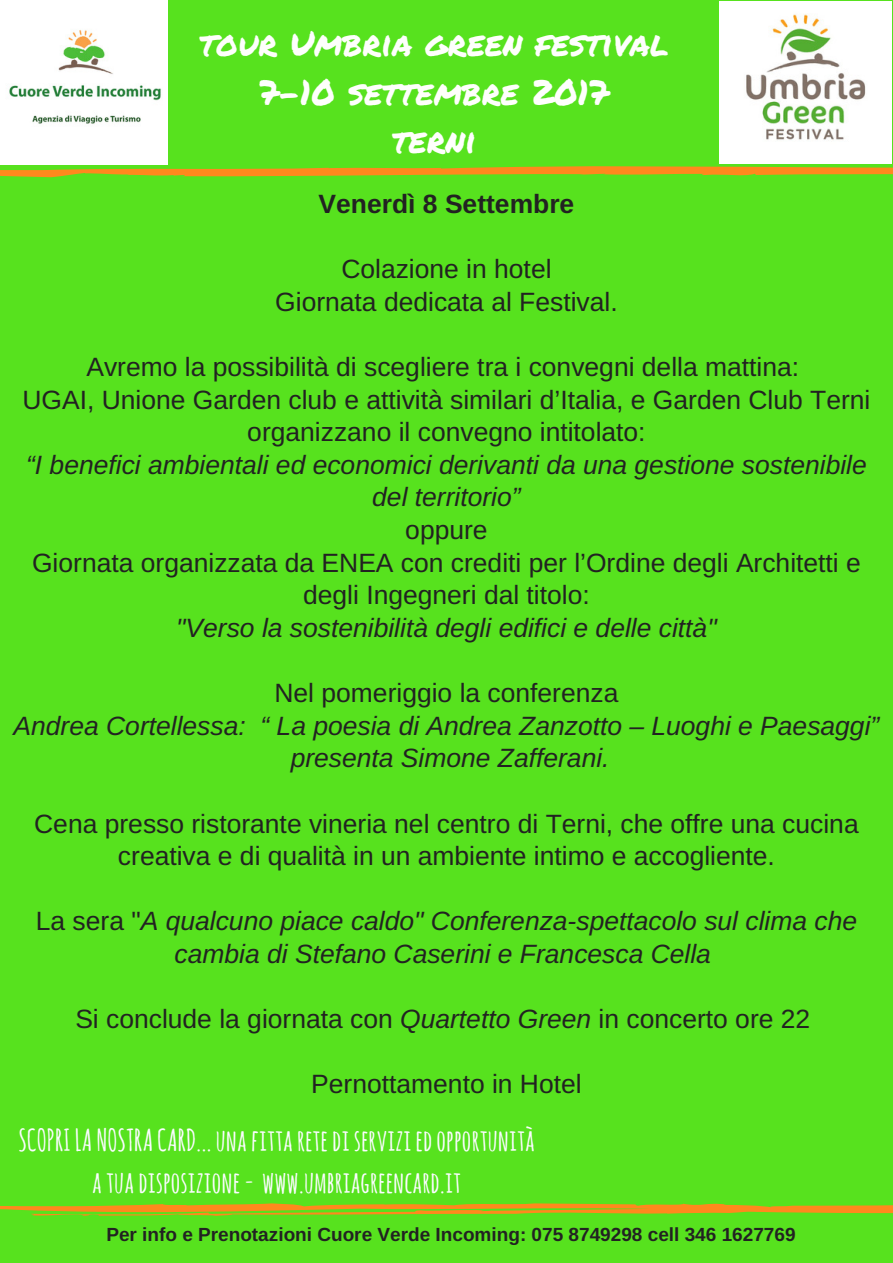
<style>
.page{position:relative;width:893px;height:1263px;background:#fff}
.page>*{position:absolute;margin:0;border:0;box-sizing:border-box;transform-origin:0 0}
.t1{font:34.65px/48.3px "Permanent Marker";color:#fefffc;text-align:center}
.t2{font:700 29.7px/41.5px "Amatic SC";color:#fbfcff;text-align:center}
.t3{font:26.4px/32.5px "Arimo";color:#222;text-align:center}
.t4{font:italic 26.4px/32.5px "Arimo";color:#222;text-align:center}
.t5{font:700 26.4px "Arimo";color:#222}
.t6{font:700 19.05px "Arimo";color:#222}
.s1{font-style:normal}
.s2{font-style:italic}
</style>
<div class="page">
<div style="left:0;top:0;width:892px;height:1262px;background:#57e21e"></div>
<img style="left:0;top:0;width:167px;height:164px">
<svg style="left:0;top:1203px;width:892px;height:13px"></svg>
<svg style="left:0;top:166px;width:892px;height:11px"></svg>
<img style="left:719px;top:1px;width:172px;height:162px">
<h1 class="t1" style="left:200px;top:18px;width:470px">tour Umbria green festival<br>7-10 settembre 2017<br>terni</h1>
<p class="t5" style="left:318px;top:189px;width:257px">Venerdì 8 Settembre</p>
<p class="t3" style="left:275px;top:253px;width:344px">Colazione in hotel<br>Giornata dedicata al Festival.</p>
<p class="t3" style="left:23px;top:351px;width:849px">Avremo la possibilità di scegliere tra i convegni della mattina:<br>UGAI, Unione Garden club e attività similari d’Italia, e Garden Club Terni organizzano il convegno intitolato:</p>
<p class="t4" style="left:26px;top:448px;width:842px">“I benefici ambientali ed economici derivanti da una gestione sostenibile del territorio”</p>
<p class="t3" style="left:32px;top:514px;width:830px">oppure<br>Giornata organizzata da ENEA con crediti per l’Ordine degli Architetti e degli Ingegneri dal titolo:</p>
<p class="t4" style="left:176px;top:611px;width:542px">"Verso la sostenibilità degli edifici e delle città"</p>
<p class="t3" style="left:274px;top:677px;width:345px">Nel pomeriggio la conferenza</p>
<p class="t4" style="left:14px;top:709px;width:867px">Andrea Cortellessa: “ La poesia di Andrea Zanzotto – Luoghi e Paesaggi” presenta Simone Zafferani.</p>
<p class="t3" style="left:34px;top:807px;width:826px">Cena presso ristorante vineria nel centro di Terni, che offre una cucina creativa e di qualità in un ambiente intimo e accogliente.</p>
<p class="t4" style="left:36px;top:905px;width:822px"><span class="s1">La sera "</span>A qualcuno piace caldo" Conferenza-spettacolo sul clima che cambia di Stefano Caserini e Francesca Cella</p>
<p class="t3" style="left:75px;top:1003px;width:736px">Si conclude la giornata con <span class="s2">Quartetto Green</span> in concerto ore 22</p>
<p class="t3" style="left:311px;top:1068px;width:272px">Pernottamento in Hotel</p>
<p class="t2" style="left:18px;top:1119px;width:518px">SCOPRI LANOSTRACARD...unafittaretedi servizi edopportunità atuadisposizione- www.umbriagreencard.it</p>
<p class="t6" style="left:106px;top:1223px;width:690px">Per info e Prenotazioni Cuore Verde Incoming: 075 8749298 cell 346 1627769</p>
</div>
